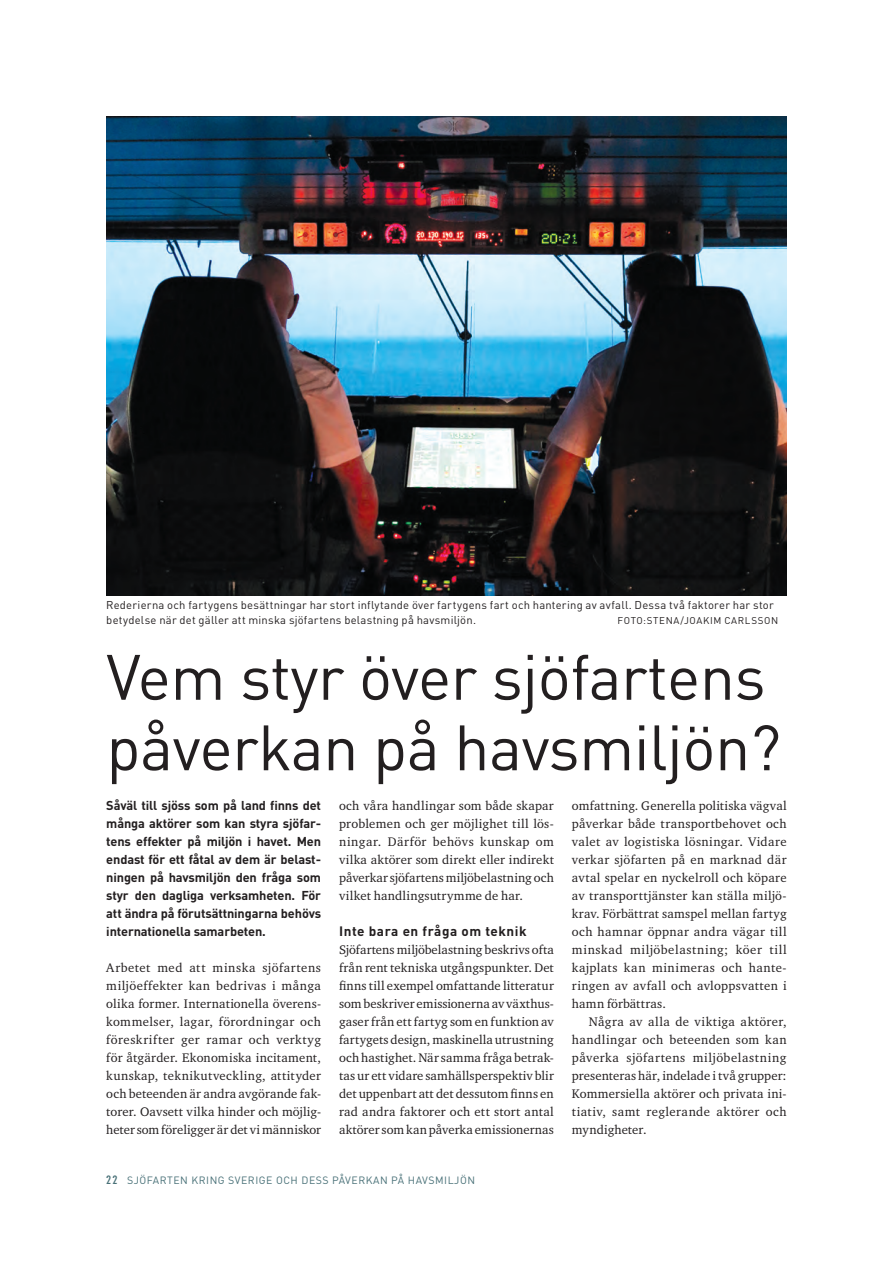
<style>
.page{position:relative;width:893px;height:1263px;background:#fff}
.page>*{position:absolute;margin:0;border:0;box-sizing:border-box;transform-origin:0 0}
.t1{font:63px/70.5px "DIN Pro";color:#231f20}
.t2{font:700 13.5px "DIN Pro";color:#231f20}
.t3{font:12.75px/18px "Charter ITC Std";letter-spacing:.015em;color:#231f20;text-align:justify}
.t4{font:700 12.75px/18px "DIN Pro";letter-spacing:-.01em;color:#231f20;text-align:justify}
.t5{font:11.25px/15px "DIN Pro";letter-spacing:.025em;color:#231f20}
.t6{font:10.5px "DIN Pro";letter-spacing:.05em;color:#487077}
.t7{font:9.75px "DIN Pro";letter-spacing:.065em;color:#231f20}
.s1{font-family:"DIN Neuzeit Grotesk Std";font-weight:700;font-stretch:condensed;font-size:12px}
</style>
<div class="page">
<img style="left:106px;top:117px;width:681px;height:479px">
<p class="t5" style="left:106px;top:597px;width:669px">Rederierna och fartygens besättningar har stort inflytande över fartygens fart och hantering av avfall. Dessa två faktorer har stor betydelse när det gäller att minska sjöfartens belastning på havsmiljön.</p>
<p class="t7" style="left:618px;top:613px;width:162px">Foto:Stena/Joakim Carlss on</p>
<h1 class="t1" style="left:106px;top:635px;width:676px">Vem styr över sjöfartens påverkan på havsmiljön?</h1>
<p class="t4" style="left:106px;top:795px;width:216px">Såväl till sjöss som på land finns det många aktörer som kan styra sjöfar&shy;tens effekter på miljön i havet. M en endast för ett fåtal av dem är belast&shy;ningen på havsmiljön den fråga som styr den dagliga verksamheten. För att ändra på förutsättningarna behövs internationella samarbeten.</p>
<p class="t3" style="left:106px;top:958px;width:216px">Arbetet med att minska sjöfartens miljöeffekter kan bedrivas i många olika former. Internationella överens&shy;kommelser, lagar, förordningar och föreskrifter ger ramar och verktyg för åtgärder. Ekonomiska incitament, kunskap, teknikutveckling, attityder och beteenden är andra avgörande fak&shy;torer. Oavsett vilka hinder och möjlig&shy;heter som föreligger är det vi människor</p>
<p class="t3" style="left:339px;top:796px;width:216px">och våra handlingar som både skapar problemen och ger möjlighet till lös&shy;ningar. Därför behövs kunskap om vilka aktörer som direkt eller indirekt påverkar sjöfartens miljöbelastning och vilket handlingsutrymme de har.</p>
<p class="t2" style="left:339px;top:920px;width:189px">I nte bara en fråga om teknik</p>
<p class="t3" style="left:339px;top:940px;width:216px">Sjöfartens miljöbelastning beskrivs ofta från rent tekniska utgångspunkter. Det finns till exempel omfattande litteratur som beskriver emissionerna av växthus&shy;gaser från ett fartyg som en funktion av fartygets design, maskinella utrustning och hastighet. När samma fråga betrak&shy;tas ur ett vidare samhällsperspektiv blir det uppenbart att det dessutom finns en rad andra faktorer och ett stort antal aktörer som kan påverka emissionernas</p>
<p class="t6" style="left:106px;top:1172px;width:370px"><span class="s1">22</span> Sjöfarten kring Sverige och dess påverkan på havsmiljön</p>
<p class="t3" style="left:572px;top:796px;width:216px">omfattning. Generella politiska vägval påverkar både transportbehovet och valet av logistiska lösningar. Vidare verkar sjöfarten på en marknad där avtal spelar en nyckelroll och köpare av transporttjänster kan ställa miljö&shy;krav. Förbättrat samspel mellan fartyg och hamnar öppnar andra vägar till minskad miljöbelastning; köer till kajplats kan minimeras och hante&shy;ringen av avfall och avloppsvatten i hamn förbättras.</p>
<p class="t3" style="left:572px;top:1012px;width:216px;text-indent:17px">Några av alla de viktiga aktörer, handlingar och beteenden som kan påverka sjöfartens miljöbelastning presenteras här, indelade i två grupper:<br>Kommersiella aktörer och privata ini&shy;tiativ, samt reglerande aktörer och myndigheter.</p>
</div>
